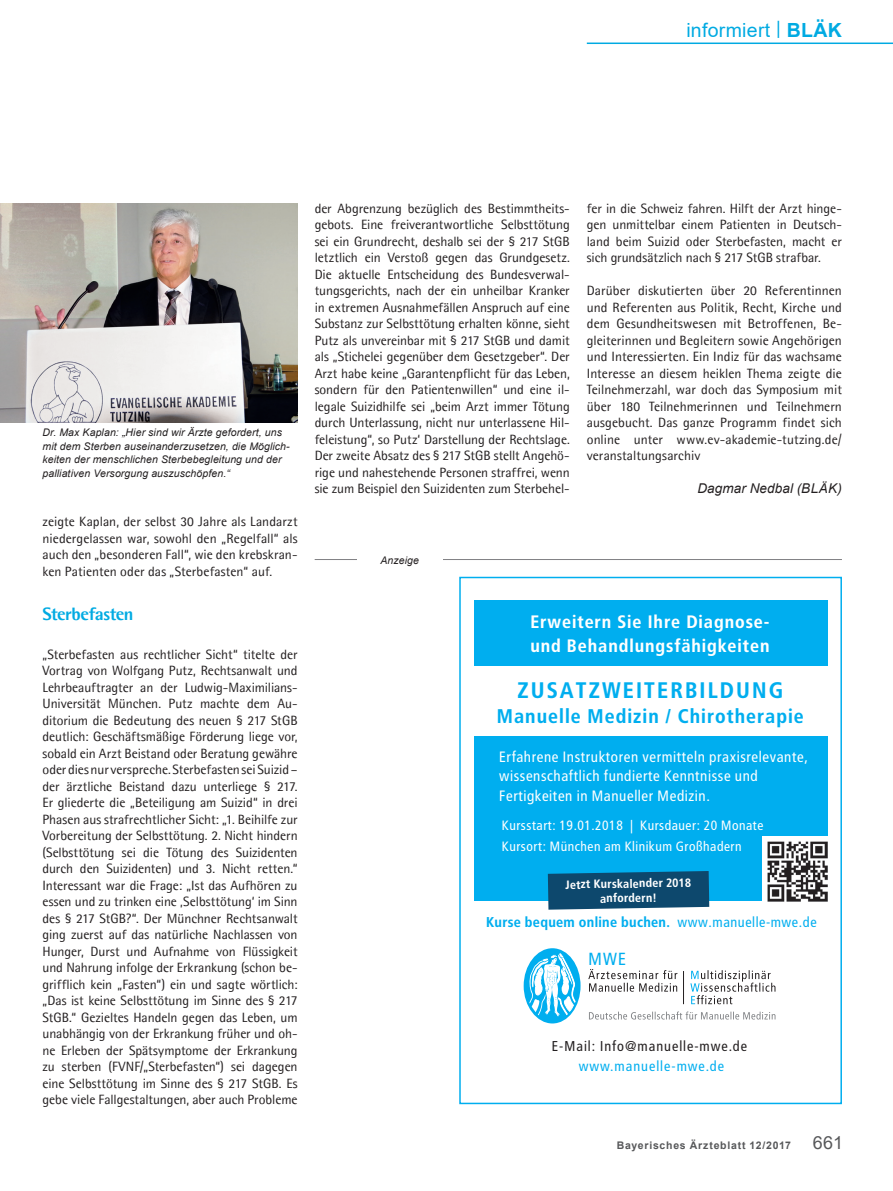
<style>
.page{position:relative;width:893px;height:1191px;background:#fff}
.page>*{position:absolute;margin:0;border:0;box-sizing:border-box;transform-origin:0 0}
.t1{font:700 22.5px "FF Transit";letter-spacing:.07em;color:#00aeef}
.t2{font:700 19.8px "FF Transit";letter-spacing:.03em;color:#00aeef}
.t3{font:19.5px "Arial";letter-spacing:.015em;color:#00aae2}
.t4{font:700 18px/24px "FF Transit";letter-spacing:.03em;color:#fff}
.t5{font:800 18px "Agfa Rotis Semisans";letter-spacing:-.025em;color:#00aae2}
.t6{font:17.55px "FF Transit";color:#00aeef}
.t7{font:15px/19.5px "FF Transit";color:#fff}
.t8{font:700 14.25px "FF Transit";color:#00aeef}
.t9{font:14.25px "Transit OT";letter-spacing:.03em;color:#231f20}
.t10{font:14.25px "Transit OT";letter-spacing:.03em;color:#00aeef}
.t11{font:13.5px/16.5px "Agfa Rotis Semisans";color:#231f20;text-align:justify}
.t12{font:13.5px/21px "FF Transit";color:#fff}
.t13{font:italic 13.5px "Arial";letter-spacing:.01em;color:#231f20}
.t14{font:700 12px/14.4px "FF Transit";color:#fff;text-align:center}
.t15{font:italic 10.5px/13.5px "Arial";letter-spacing:.01em;color:#231f20}
.t16{font:700 10.5px "Arial";letter-spacing:.07em;color:#57585a}
.s1{font-weight:700}
.s2{font-weight:400}
.s3{font-weight:400;font-size:18px}
</style>
<div class="page">
<hr style="left:587px;top:43px;width:306px;height:1px;background:#00aae2">
<img style="left:0;top:203px;width:298px;height:219px">
<div style="left:475px;top:600px;width:353px;height:68px;background:#00aeef"></div>
<div style="left:474px;top:666px;width:359px;height:65px;background:#fff"></div>
<div style="left:474px;top:736px;width:353px;height:165px;background:#00aeef"></div>
<svg style="left:548px;top:871px;width:161px;height:38px;background:#114f75"></svg>
<div style="left:763px;top:836px;width:69px;height:69px;background:#fff"></div>
<img style="left:767px;top:841px;width:60px;height:60px">
<svg style="left:589px;top:1011px;width:186px;height:8px"></svg>
<svg style="left:588px;top:969px;width:89px;height:22px"></svg>
<svg style="left:690px;top:970px;width:85px;height:34px"></svg>
<hr style="left:683px;top:971px;width:1px;height:33px;background:#231f20">
<div style="left:524px;top:948px;width:57px;height:75px;background:#00aeef;border-radius:50%"></div>
<svg style="left:529px;top:953px;width:46px;height:63px"></svg>
<div style="left:459px;top:577px;width:383px;height:527px;border:2px solid #00aeef"></div>
<hr style="left:315px;top:559px;width:527px;height:1px;background:#808083">
<div style="left:357px;top:556px;width:85px;height:7px;background:#fff"></div>
<h3 class="t3" style="left:686px;top:16px;width:157px">informiert <sup>|</sup> <span class="s1">BLÄK</span></h3>
<p class="t15" style="left:43px;top:426px;width:249px">Dr. Max Kaplan: „Hier sind wir Ärzte gefordert, uns mit dem Sterben auseinanderzusetzen, die Möglich&shy;keiten der menschlichen Sterbebegleitung und der palliativen Versorgung auszuschöpfen.“</p>
<p class="t11" style="left:43px;top:513px;width:257px">zeigte Kaplan, der selbst 30 Jahre als Landarzt niedergelassen war, sowohl den „Regelfall“ als auch den „besonderen Fall“, wie den krebskran&shy;ken Patienten oder das „Sterbefasten“ auf.</p>
<h3 class="t5" style="left:43px;top:602px;width:93px">Sterbefasten</h3>
<p class="t11" style="left:43px;top:645px;width:257px">„Sterbefasten aus rechtlicher Sicht“ titelte der Vortrag von Wolfgang Putz, Rechtsanwalt und Lehrbeauftragter an der Ludwig-Maximilians-Universität München. Putz machte dem Au&shy;ditorium die Bedeutung des neuen § 217 StGB deutlich: Geschäftsmäßige Förderung liege vor, sobald ein Arzt Beistand oder Beratung gewähre oder dies nur verspreche. Sterbefasten sei Suizid – der ärztliche Beistand dazu unterliege § 217.<br>Er gliederte die „Beteiligung am Suizid“ in drei Phasen aus strafrechtlicher Sicht: „1. Beihilfe zur Vorbereitung der Selbsttötung. 2. Nicht hindern (Selbsttötung sei die Tötung des Suizidenten durch den Suizidenten) und 3. Nicht retten.“ Interessant war die Frage: „Ist das Aufhören zu essen und zu trinken eine ‚Selbsttötung‘ im Sinn des § 217 StGB?“. Der Münchner Rechtsanwalt ging zuerst auf das natürliche Nachlassen von Hunger, Durst und Aufnahme von Flüssigkeit und Nahrung infolge der Erkrankung (schon be&shy;grifflich kein „Fasten“) ein und sagte wörtlich: „Das ist keine Selbsttötung im Sinne des § 217<br>StGB.“ Gezieltes Handeln gegen das Leben, um unabhängig von der Erkrankung früher und oh&shy;ne Erleben der Spätsymptome der Erkrankung zu sterben (FVNF/„Sterbefasten“) sei dagegen eine Selbsttötung im Sinne des § 217 StGB. Es gebe viele Fallgestaltungen, aber auch Probleme</p>
<p class="t11" style="left:315px;top:200px;width:257px">der Abgrenzung bezüglich des Bestimmtheits&shy;gebots. Eine freiverantwortliche Selbsttötung sei ein Grundrecht, deshalb sei der § 217 StGB letztlich ein Verstoß gegen das Grundgesetz.<br>Die aktuelle Entscheidung des Bundesverwal&shy;tungsgerichts, nach der ein unheilbar Kranker in extremen Ausnahmefällen Anspruch auf eine Substanz zur Selbsttötung erhalten könne, sieht Putz als unvereinbar mit § 217 StGB und damit als „Stichelei gegenüber dem Gesetzgeber“. Der Arzt habe keine „Garantenpflicht für das Leben, sondern für den Patientenwillen“ und eine il&shy;legale Suizidhilfe sei „beim Arzt immer Tötung durch Unterlassung, nicht nur unterlassene Hil&shy;feleistung“, so Putz‘ Darstellung der Rechtslage.<br>Der zweite Absatz des § 217 StGB stellt Angehö&shy;rige und nahestehende Personen straffrei, wenn sie zum Beispiel den Suizidenten zum Sterbehel-</p>
<p class="t11" style="left:587px;top:200px;width:257px">fer in die Schweiz fahren. Hilft der Arzt hinge&shy;gen unmittelbar einem Patienten in Deutsch&shy;land beim Suizid oder Sterbefasten, macht er sich grundsätzlich nach § 217 StGB strafbar.</p>
<p class="t11" style="left:587px;top:282px;width:257px">Darüber diskutierten über 20 Referentinnen und Referenten aus Politik, Recht, Kirche und dem Gesundheitswesen mit Betroffenen, Be&shy;gleiterinnen und Begleitern sowie Angehörigen und Interessierten. Ein Indiz für das wachsame Interesse an diesem heiklen Thema zeigte die Teilnehmerzahl, war doch das Symposium mit über 180 Teilnehmerinnen und Teilnehmern ausgebucht. Das ganze Programm findet sich online unter www.ev-akademie-tutzing.de/ veranstaltungsarchiv</p>
<p class="t13" style="left:697px;top:480px;width:146px">Dagmar Nedbal (BLÄK)</p>
<p class="t15" style="left:380px;top:553px;width:40px">Anzeige</p>
<h3 class="t4" style="left:530px;top:610px;width:241px">Erweitern Sie Ihre Diagnose&shy;und Behandlungsfähigkeiten</h3>
<h1 class="t1" style="left:517px;top:676px;width:268px">ZUSATZWEITERBILDUNG</h1>
<h2 class="t2" style="left:497px;top:704px;width:309px">Manuelle Medizin / Chirotherapie</h2>
<p class="t7" style="left:499px;top:746px;width:311px">Erfahrene Instruktoren vermitteln praxisrelevante, wissenschaftlich fundierte Kenntnisse und<br>Fertigkeiten in Manueller Medizin.</p>
<p class="t12" style="left:502px;top:815px;width:264px">Kursstart: 19.01.2018 | Kursdauer: 20 Monate<br>Kursort: München am Klinikum Großhadern</p>
<p class="t14" style="left:565px;top:877px;width:127px;rotate:-1deg">Jetzt Kurskalender 2018 anfordern!</p>
<p class="t8" style="left:486px;top:913px;width:333px">Kurse bequem online buchen. <span class="s2">www.manuelle-mwe.de</span></p>
<p class="t6" style="left:589px;top:948px;width:40px">MWE</p>
<p class="t9" style="left:552px;top:1038px;width:197px">E-Mail: Info@manuelle-mwe.de</p>
<p class="t10" style="left:579px;top:1057px;width:148px">www.manuelle-mwe.de</p>
<p class="t16" style="left:617px;top:1137px;width:228px">Bayerisches Ärzteblatt 12/2017 <span class="s3">661</span></p>
</div>
